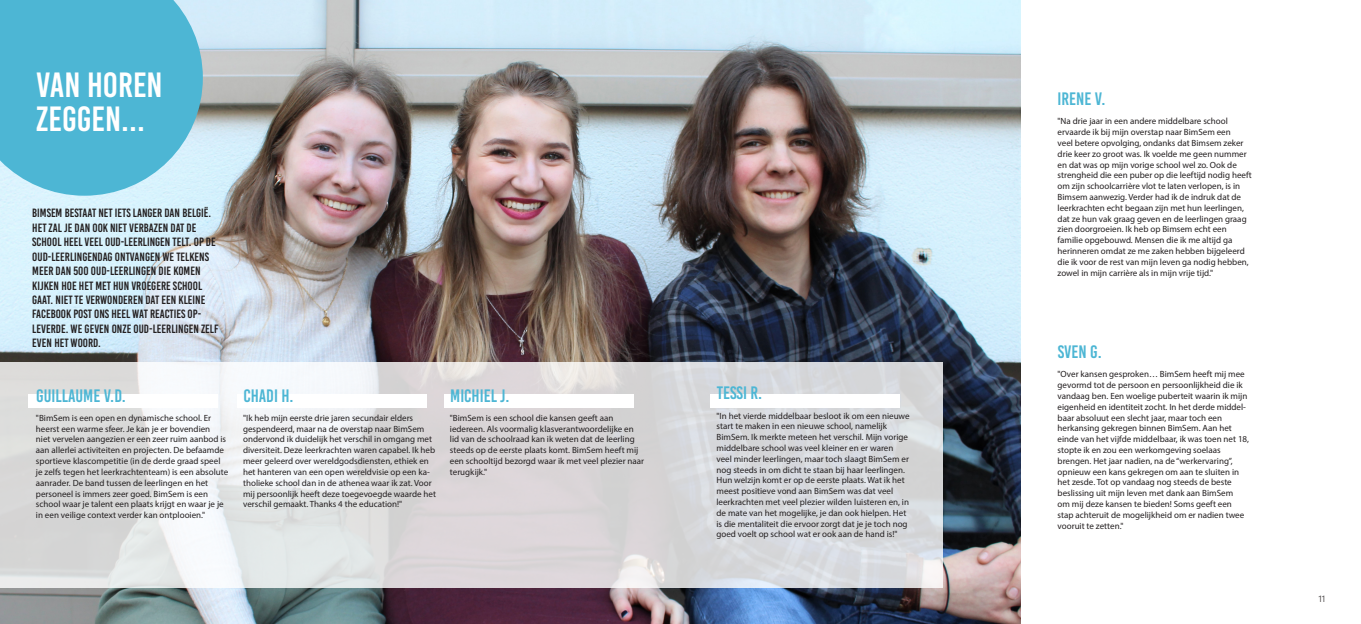
<style>
.page{position:relative;width:1361px;height:624px;background:#fff}
.page>*{position:absolute;margin:0;border:0;box-sizing:border-box;transform-origin:0 0}
.TITELS_B{font:35px/34px "Bebas Kai";color:#fff}
.TITELS_B-2{font:18px "Bebas Kai";color:#4db6d4}
.t1{font:12px/14.4px "Bebas Kai";color:#231f20}
.t2{font:9px/10.8px "Myriad Pro";color:#231f20}
.t3{font:300 9px "Leelawadee UI";color:#231f20}
</style>
<div class="page">
<img style="left:0;top:0;width:1020px;height:624px">
<svg style="left:0;top:0;width:203px;height:196px;fill:#4db6d4"></svg>
<svg style="left:0;top:363px;width:942px;height:225px;fill:#dbd8db"></svg>
<div style="left:28px;top:394px;width:190px;height:13px;background:#fff"></div>
<div style="left:237px;top:394px;width:190px;height:13px;background:#fff"></div>
<div style="left:444px;top:394px;width:189px;height:13px;background:#fff"></div>
<div style="left:710px;top:394px;width:190px;height:14px;background:#fff"></div>
<p class="TITELS_B" style="left:36px;top:68px;width:128px">VAN HOREN<br>ZEGGEN...</p>
<p class="t1" style="left:32px;top:206px;width:188px">BIMSEM BESTAAT NET IETS LANGER DAN BELGIË.<br>HET ZAL JE DAN OOK NIET VERBAZEN DAT DE SCHOOL HEEL VEEL OUD-LEERLINGEN TELT. OP DE OUD-LEERLINGENDAG ONTVANGEN WE TELKENS MEER DAN 500 OUD-LEERLINGEN DIE KOMEN KIJKEN HOE HET MET HUN VROEGERE SCHOOL GAAT. NIET TE VERWONDEREN DAT EEN KLEINE FACEBOOK POST ONS HEEL WAT REACTIES OP-LEVERDE. WE GEVEN ONZE OUD-LEERLINGEN ZELF EVEN HET WOORD.</p>
<p class="TITELS_B-2" style="left:36px;top:385px;width:91px">GUILLAUME V.D.</p>
<p class="TITELS_B-2" style="left:243px;top:385px;width:52px">CHADI H.</p>
<p class="TITELS_B-2" style="left:450px;top:385px;width:61px">MICHIEL J.</p>
<p class="TITELS_B-2" style="left:717px;top:383px;width:47px">TESSI R.</p>
<p class="t2" style="left:36px;top:412px;width:194px">"BimSem is een open en dynamische school. Er heerst een warme sfeer. Je kan je er bovendien<br>niet vervelen aangezien er een zeer ruim aanbod is aan allerlei activiteiten en projecten. De befaamde sportieve klascompetitie (in de derde graad speel je zelfs tegen het leerkrachtenteam) is een absolute aanrader. De band tussen de leerlingen en het personeel is immers zeer goed. BimSem is een school waar je talent een plaats krijgt en waar je je in een veilige context verder kan ontplooien."</p>
<p class="t2" style="left:243px;top:412px;width:194px">"Ik heb mijn eerste drie jaren secundair elders gespendeerd, maar na de overstap naar BimSem ondervond ik duidelijk het verschil in omgang met diversiteit. Deze leerkrachten waren capabel. Ik heb meer geleerd over wereldgodsdiensten, ethiek en het hanteren van een open wereldvisie op een ka&shy;tholieke school dan in de athenea waar ik zat. Voor mij persoonlijk heeft deze toegevoegde waarde het verschil gemaakt. Thanks 4 the education!"</p>
<p class="t2" style="left:450px;top:412px;width:196px">"BimSem is een school die kansen geeft aan iedereen. Als voormalig klasverantwoordelijke en lid van de schoolraad kan ik weten dat de leerling steeds op de eerste plaats komt. BimSem heeft mij een schooltijd bezorgd waar ik met veel plezier naar terugkijk."</p>
<p class="t2" style="left:716px;top:410px;width:195px">"In het vierde middelbaar besloot ik om een nieuwe start te maken in een nieuwe school, namelijk BimSem. Ik merkte meteen het verschil. Mijn vorige middelbare school was veel kleiner en er waren veel minder leerlingen, maar toch slaagt BimSem er nog steeds in om dicht te staan bij haar leerlingen.<br>Hun welzijn komt er op de eerste plaats. Wat ik het meest positieve vond aan BimSem was dat veel leerkrachten met veel plezier wilden luisteren en, in de mate van het mogelijke, je dan ook hielpen. Het is die mentaliteit die ervoor zorgt dat je je toch nog goed voelt op school wat er ook aan de hand is!"</p>
<p class="TITELS_B-2" style="left:1057px;top:89px;width:49px">IRENE V.</p>
<p class="t2" style="left:1057px;top:116px;width:196px">"Na drie jaar in een andere middelbare school ervaarde ik bij mijn overstap naar BimSem een<br>veel betere opvolging, ondanks dat Bimsem zeker drie keer zo groot was. Ik voelde me geen nummer en dat was op mijn vorige school wel zo. Ook de strengheid die een puber op die leeftijd nodig heeft om zijn schoolcarrière vlot te laten verlopen, is in Bimsem aanwezig. Verder had ik de indruk dat de leerkrachten echt begaan zijn met hun leerlingen, dat ze hun vak graag geven en de leerlingen graag zien doorgroeien. Ik heb op Bimsem echt een familie opgebouwd. Mensen die ik me altijd ga herinneren omdat ze me zaken hebben bijgeleerd die ik voor de rest van mijn leven ga nodig hebben, zowel in mijn carrière als in mijn vrije tijd."</p>
<p class="TITELS_B-2" style="left:1058px;top:342px;width:45px">SVEN G.</p>
<p class="t2" style="left:1057px;top:369px;width:193px">"Over kansen gesproken… BimSem heeft mij mee gevormd tot de persoon en persoonlijkheid die ik vandaag ben. Een woelige puberteit waarin ik mijn eigenheid en identiteit zocht. In het derde middel&shy;baar absoluut een slecht jaar, maar toch een herkansing gekregen binnen BimSem. Aan het einde van het vijfde middelbaar, ik was toen net 18, stopte ik en zou een werkomgeving soelaas brengen. Het jaar nadien, na de “werkervaring”, opnieuw een kans gekregen om aan te sluiten in het zesde. Tot op vandaag nog steeds de beste beslissing uit mijn leven met dank aan BimSem<br>om mij deze kansen te bieden! Soms geeft een stap achteruit de mogelijkheid om er nadien twee vooruit te zetten."</p>
<p class="t3" style="left:1318px;top:592px;width:8px">11</p>
</div>
